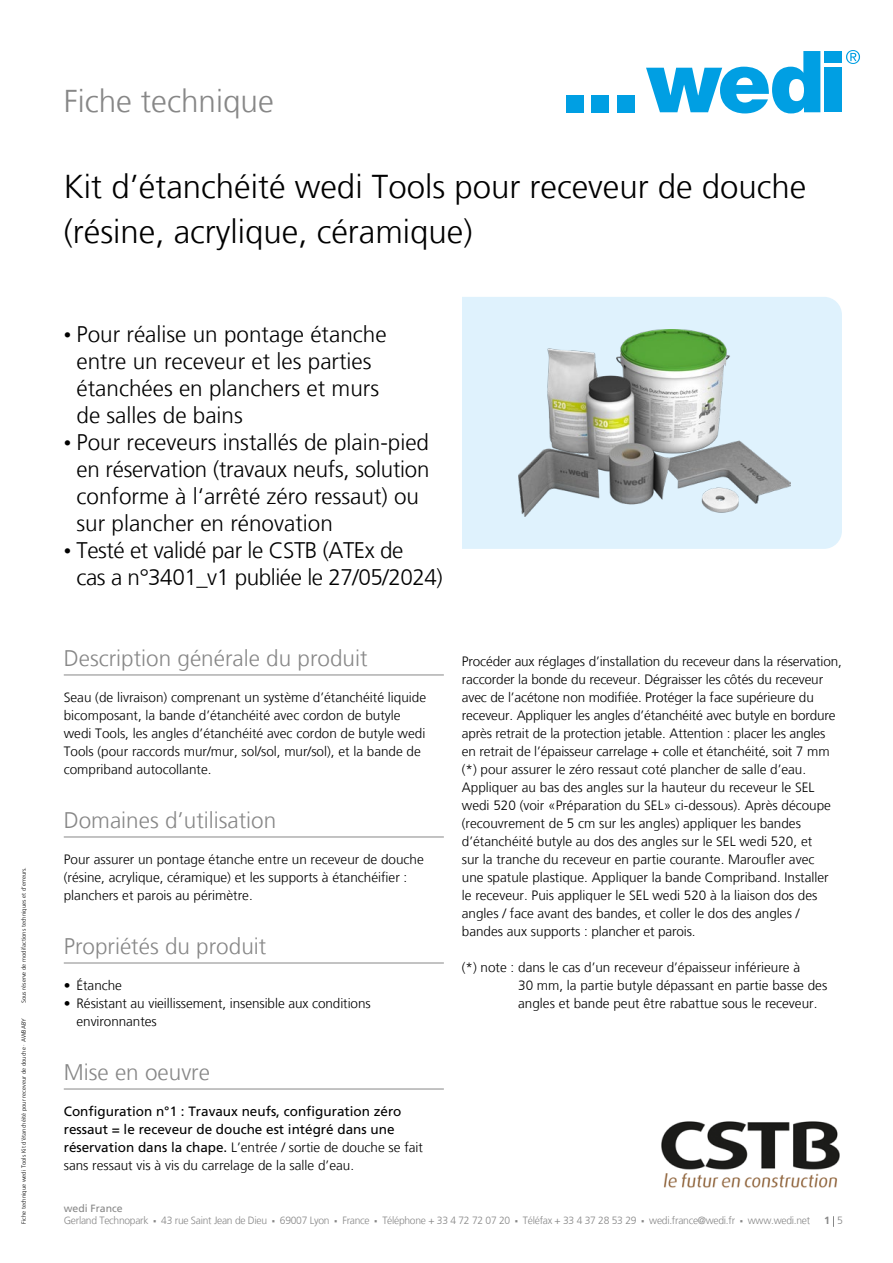
<style>
.page{position:relative;width:893px;height:1263px;background:#fff}
.page>*{position:absolute;margin:0;border:0;box-sizing:border-box;transform-origin:0 0}
.t1{font:300 33px/45px "Frutiger LT Com";color:#000}
.t2{font:300 31.5px "Frutiger LT Com";color:#878787}
.t3{font:300 22.5px/27px "Frutiger LT Com";color:#000}
.t4{font:300 22.5px "Frutiger LT Com";color:#878787}
.t5{font:300 22.5px/27px "Frutiger LT Com";letter-spacing:-.02em;color:#000}
.t6{font:300 13.5px/18px "Frutiger LT Com";color:#000}
.t7{font:13.5px/18px "Frutiger LT Com";color:#000}
.t8{font:300 10.5px/12.6px "Frutiger LT Com";letter-spacing:-.025em;color:#878787}
.t9{font:700 10.5px "Frutiger LT Com";color:#878787}
.t10{font:300 6px "Frutiger LT Com";color:#000}
.s1{font-size:15px}
.s2{font-weight:300}
.s3{font-weight:400}
</style>
<div class="page">
<div style="left:566px;top:95px;width:17px;height:17px;background:#009fe3"></div>
<div style="left:592px;top:95px;width:17px;height:17px;background:#009fe3"></div>
<div style="left:617px;top:95px;width:17px;height:17px;background:#009fe3"></div>
<svg style="left:846px;top:50px;width:14px;height:14px"></svg>
<svg style="left:646px;top:51px;width:174px;height:62px"></svg>
<div style="left:825px;top:51px;width:17px;height:12px;background:#009fe3"></div>
<div style="left:825px;top:68px;width:17px;height:44px;background:#009fe3"></div>
<div style="left:444px;top:297px;width:398px;height:252px;background:#dff2fd;border-radius:18px"></div>
<img style="left:519px;top:329px;width:272px;height:188px">
<hr style="left:64px;top:675px;width:380px;height:1px;background:#878787">
<hr style="left:64px;top:837px;width:380px;height:1px;background:#878787">
<hr style="left:64px;top:963px;width:380px;height:1px;background:#878787">
<hr style="left:64px;top:1089px;width:380px;height:1px;background:#878787">
<div style="left:434px;top:288px;width:28px;height:270px;background:#fff"></div>
<img style="left:661px;top:1121px;width:179px;height:67px">
<p class="t10" style="left:20px;top:1003px;width:138px;rotate:-90deg">Sous réserve de modifactions techniques et d‘erreurs.</p>
<p class="t10" style="left:20px;top:1224px;width:207px;rotate:-90deg">Fiche technique wedi Tools Kit d‘étanchéité pour receveur de douche · AWBABY</p>
<h2 class="t2" style="left:64px;top:83px;width:212px">Fiche technique</h2>
<h1 class="t1" style="left:64px;top:164px;width:744px">Kit d’étanchéité wedi Tools pour receveur de douche (résine, acrylique, céramique)</h1>
<h3 class="t3" style="left:77px;top:321px;width:312px;text-indent:-13px"><span class="s1">•</span> Pour réalise un pontage étanche entre un receveur et les parties étanchées en planchers et murs de salles de bains</h3>
<h3 class="t3" style="left:77px;top:429px;width:354px;text-indent:-13px"><span class="s1">•</span> Pour receveurs installés de plain-pied en réservation (travaux neufs, solution conforme à l‘arrêté zéro ressaut) ou sur plancher en rénovation</h3>
<h3 class="t5" style="left:77px;top:537px;width:368px;text-indent:-13px"><span class="s1">•</span> Testé et validé par le CSTB (ATEx de<br>cas a n°3401_v1 publiée le 27/05/2024)</h3>
<h3 class="t4" style="left:64px;top:645px;width:305px">Description générale du produit</h3>
<p class="t6" style="left:64px;top:688px;width:364px">Seau (de livraison) comprenant un système d’étanchéité liquide bicomposant, la bande d’étanchéité avec cordon de butyle wedi Tools, les angles d’étanchéité avec cordon de butyle wedi Tools (pour raccords mur/mur, sol/sol, mur/sol), et la bande de compriband autocollante.</p>
<h3 class="t4" style="left:64px;top:807px;width:214px">Domaines d’utilisation</h3>
<p class="t6" style="left:64px;top:850px;width:362px">Pour assurer un pontage étanche entre un receveur de douche (résine, acrylique, céramique) et les supports à étanchéifier : planchers et parois au périmètre.</p>
<h3 class="t4" style="left:64px;top:933px;width:204px">Propriétés du produit</h3>
<p class="t6" style="left:64px;top:976px;width:60px">• Étanche</p>
<p class="t6" style="left:77px;top:994px;width:296px;text-indent:-13px">• Résistant au vieillissement, insensible aux conditions environnantes</p>
<h3 class="t4" style="left:64px;top:1059px;width:148px">Mise en oeuvre</h3>
<p class="t7" style="left:64px;top:1102px;width:361px">Configuration n°1 : Travaux neufs, configuration zéro ressaut = le receveur de douche est intégré dans une réservation dans la chape. <span class="s2">L’entrée / sortie de douche se fait sans ressaut vis à vis du carrelage de la salle d’eau.</span></p>
<p class="t6" style="left:462px;top:652px;width:382px">Procéder aux réglages d’installation du receveur dans la réservation, raccorder la bonde du receveur. Dégraisser les côtés du receveur avec de l’acétone non modifiée. Protéger la face supérieure du receveur. Appliquer les angles d’étanchéité avec butyle en bordure après retrait de la protection jetable. Attention : placer les angles en retrait de l’épaisseur carrelage + colle et étanchéité, soit 7 mm (*) pour assurer le zéro ressaut coté plancher de salle d’eau.<br>Appliquer au bas des angles sur la hauteur du receveur le SEL wedi 520 (voir «Préparation du SEL» ci-dessous). Après découpe (recouvrement de 5 cm sur les angles) appliquer les bandes d’étanchéité butyle au dos des angles sur le SEL wedi 520, et<br>sur la tranche du receveur en partie courante. Maroufler avec<br>une spatule plastique. Appliquer la bande Compriband. Installer<br>le receveur. Puis appliquer le SEL wedi 520 à la liaison dos des angles / face avant des bandes, et coller le dos des angles / bandes aux supports : plancher et parois.</p>
<p class="t6" style="left:518px;top:958px;width:311px;text-indent:-56px">(*) note : dans le cas d’un receveur d’épaisseur inférieure à<br>30 mm, la partie butyle dépassant en partie basse des angles et bande peut être rabattue sous le receveur.</p>
<p class="t8" style="left:64px;top:1202px;width:748px"><span class="s3">wedi France<br></span>Gerland Technopark ▪ 43 rue Saint Jean de Dieu ▪ 69007 Lyon ▪ France ▪ Téléphone + 33 4 72 72 07 20 ▪ Téléfax + 33 4 37 28 53 29 ▪ wedi.france@wedi.fr ▪ www.wedi.net</p>
<p class="t9" style="left:824px;top:1214px;width:20px">1 <span class="s2">5</span></p>
</div>
